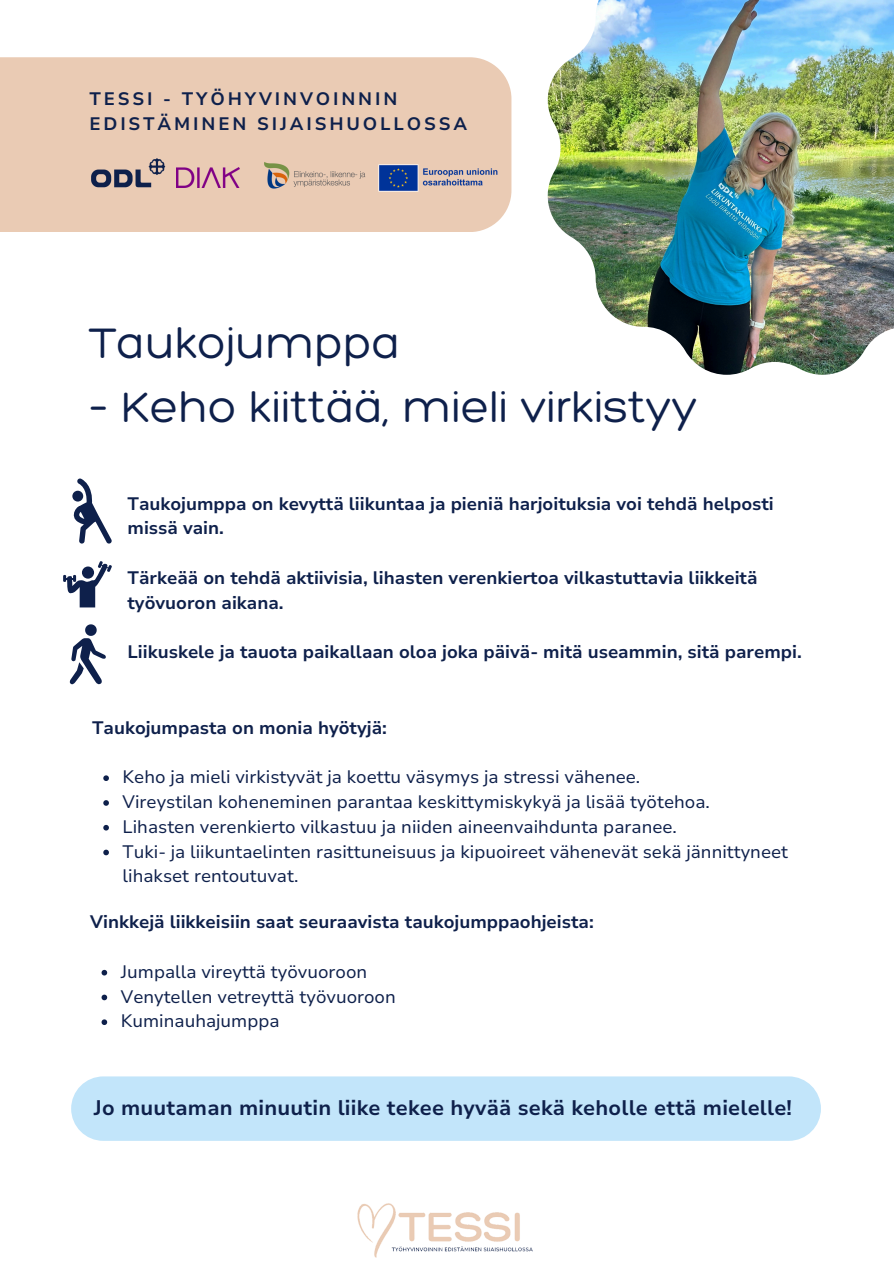
<style>
.page{position:relative;width:894px;height:1264px;background:#fff}
.page>*{position:absolute;margin:0;border:0;box-sizing:border-box;transform-origin:0 0}
.t1{font:300 46.2px "Hero";color:#0e204b}
.t2{font:700 21px "Nunito Sans 10 pt";letter-spacing:.01em;color:#0e204b}
.t3{font:18px/24.8px "Nunito Sans 10 pt";color:#0e204b}
.t4{font:700 18px/24.8px "Nunito Sans 10 pt";color:#0e204b}
.t5{font:700 18px/24.8px "Nunito Sans 10 pt";letter-spacing:.16em;color:#0e204b}
</style>
<div class="page">
<div style="left:0;top:57px;width:511px;height:175px;background:#eacbb4"></div>
<img style="left:357px;top:1203px;width:176px;height:55px">
<img style="left:547px;top:0;width:346px;height:375px">
<svg style="left:72px;top:478px;width:39px;height:65px"></svg>
<div style="left:72px;top:490px;width:11px;height:11px;background:#0e204b;border-radius:50%"></div>
<svg style="left:63px;top:561px;width:48px;height:46px"></svg>
<svg style="left:69px;top:624px;width:37px;height:61px"></svg>
<div style="left:71px;top:1076px;width:749px;height:64px;background:#c2e5fa;border-radius:32px"></div>
<svg style="left:103px;top:775px;width:6px;height:6px"></svg>
<svg style="left:103px;top:800px;width:6px;height:5px"></svg>
<svg style="left:103px;top:825px;width:6px;height:5px"></svg>
<svg style="left:103px;top:849px;width:6px;height:6px"></svg>
<svg style="left:101px;top:969px;width:6px;height:6px"></svg>
<svg style="left:101px;top:994px;width:6px;height:6px"></svg>
<svg style="left:101px;top:1019px;width:6px;height:6px"></svg>
<img style="left:377px;top:163px;width:125px;height:29px">
<img style="left:71px;top:149px;width:106px;height:55px">
<img style="left:262px;top:158px;width:106px;height:34px">
<img style="left:177px;top:167px;width:63px;height:21px">
<p class="t5" style="left:89px;top:87px;width:379px">TESSI - TYÖHYVINVOINNIN<br>EDISTÄMINEN SIJAISHUOLLOSSA</p>
<p class="t1" style="left:89px;top:314px;width:312px">Taukojumppa</p>
<p class="t1" style="left:89px;top:378px;width:609px">– Keho kiittää, mieli virkistyy</p>
<p class="t4" style="left:127px;top:491px;width:647px">Taukojumppa on kevyttä liikuntaa ja pieniä harjoituksia voi tehdä helposti missä vain.</p>
<p class="t4" style="left:127px;top:565px;width:631px">Tärkeää on tehdä aktiivisia, lihasten verenkiertoa vilkastuttavia liikkeitä työvuoron aikana.</p>
<p class="t4" style="left:127px;top:640px;width:675px">Liikuskele ja tauota paikallaan oloa joka päivä- mitä useammin, sitä parempi.</p>
<h1 class="t4" style="left:92px;top:715px;width:296px">Taukojumpasta on monia hyötyjä:</h1>
<p class="t3" style="left:123px;top:765px;width:519px">Keho ja mieli virkistyvät ja koettu väsymys ja stressi vähenee.</p>
<p class="t3" style="left:123px;top:789px;width:588px">Vireystilan koheneminen parantaa keskittymiskykyä ja lisää työtehoa.</p>
<p class="t3" style="left:123px;top:814px;width:555px">Lihasten verenkierto vilkastuu ja niiden aineenvaihdunta paranee.</p>
<h4 class="t3" style="left:123px;top:839px;width:666px">Tuki- ja liikuntaelinten rasittuneisuus ja kipuoireet vähenevät sekä jännittyneet lihakset rentoutuvat.</h4>
<h4 class="t4" style="left:90px;top:909px;width:505px">Vinkkejä liikkeisiin saat seuraavista taukojumppaohjeista:</h4>
<p class="t3" style="left:121px;top:959px;width:248px">Jumpalla vireyttä työvuoroon</p>
<h4 class="t3" style="left:121px;top:984px;width:276px">Venytellen vetreyttä työvuoroon</h4>
<p class="t3" style="left:121px;top:1008px;width:160px">Kuminauhajumppa</p>
<p class="t2" style="left:94px;top:1094px;width:699px">Jo muutaman minuutin liike tekee hyvää sekä keholle että mielelle!</p>
</div>
